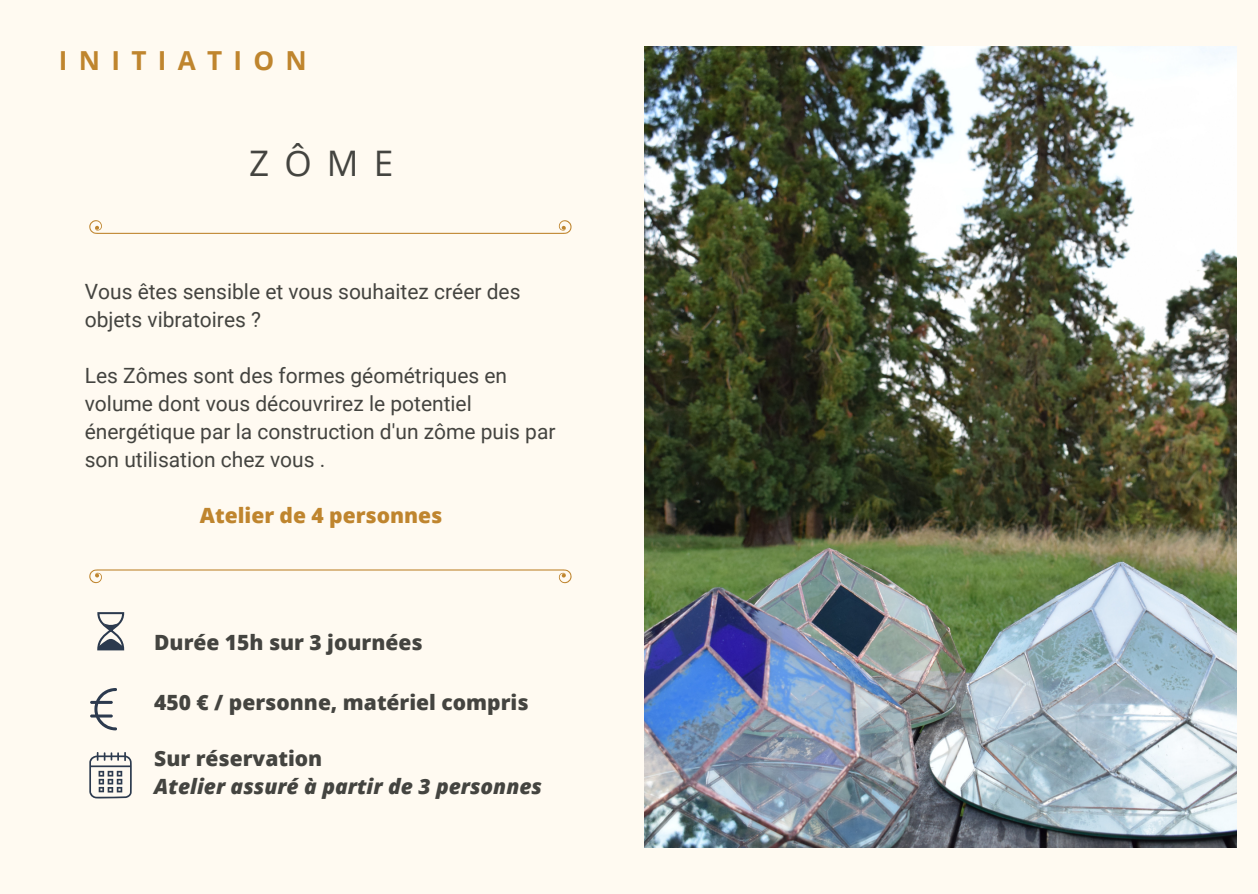
<style>
.page{position:relative;width:1258px;height:894px;background:#fff}
.page>*{position:absolute;margin:0;border:0;box-sizing:border-box;transform-origin:0 0}
.t1{font:35.1px "Open Sans";color:#444440}
.t2{font:700 26.1px "Open Sans";letter-spacing:.43em;color:#bf852e}
.t3{font:21px/27.9px "Roboto";color:#444440}
.t4{font:800 21px "Open Sans";color:#444440}
.t5{font:italic 800 21px "Open Sans";color:#444440}
.t6{font:800 21px "Open Sans";color:#bf852e}
</style>
<div class="page">
<div style="left:0;top:0;width:1258px;height:893px;background:#fffaf1"></div>
<img style="left:644px;top:46px;width:592px;height:801px">
<svg style="left:97px;top:612px;width:27px;height:38px"></svg>
<svg style="left:90px;top:688px;width:27px;height:42px"></svg>
<svg style="left:89px;top:752px;width:43px;height:46px"></svg>
<svg style="left:89px;top:569px;width:482px;height:14px"></svg>
<svg style="left:89px;top:220px;width:482px;height:14px"></svg>
<p class="t2" style="left:59px;top:42px;width:249px">INITIATION</p>
<p class="t1" style="left:249px;top:139px;width:146px">ZÔME</p>
<p class="t3" style="left:85px;top:277px;width:437px">Vous êtes sensible et vous souhaitez créer des objets vibratoires ?</p>
<p class="t3" style="left:85px;top:361px;width:472px">Les Zômes sont des formes géométriques en volume dont vous découvrirez le potentiel énergétique par la construction d'un zôme puis par son utilisation chez vous .</p>
<p class="t6" style="left:200px;top:500px;width:244px">Atelier de 4 personnes</p>
<p class="t4" style="left:154px;top:627px;width:270px">Durée 15h sur 3 journées</p>
<p class="t4" style="left:154px;top:687px;width:376px">450 € / personne, matériel compris</p>
<p class="t4" style="left:154px;top:743px;width:170px">Sur réservation</p>
<p class="t5" style="left:154px;top:771px;width:389px">Atelier assuré à partir de 3 personnes</p>
</div>
